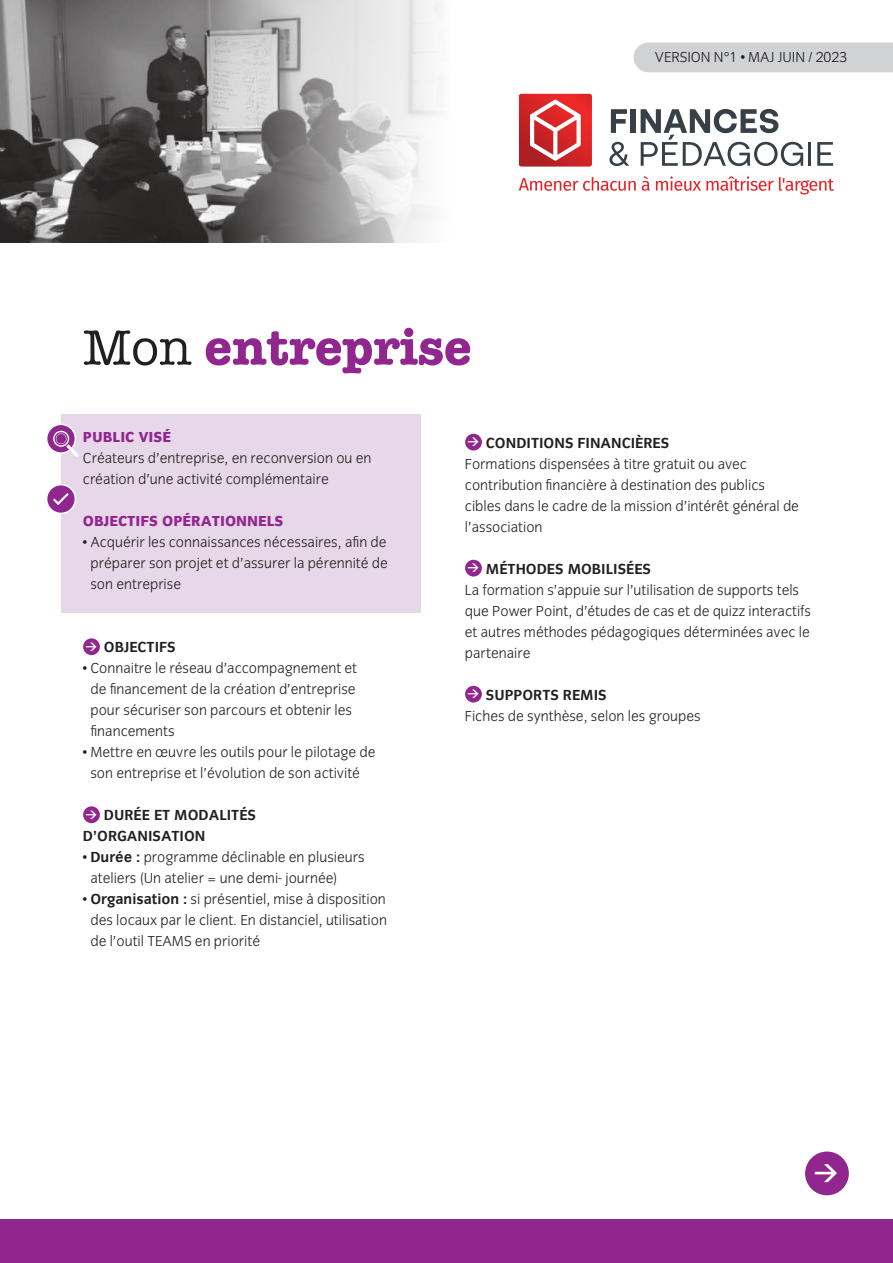
<style>
.page{position:relative;width:893px;height:1263px;background:#fff}
.page>*{position:absolute;margin:0;border:0;box-sizing:border-box;transform-origin:0 0}
.t1{font:700 51px "American Typewriter";color:#91268f}
.t2{font:700 23.85px "DIN";color:#fff}
.t3{font:15px/21px "Congress Sans Light Std";color:#221f1f}
.t4{font:700 15px/21px "Congress Sans Std";color:#221f1f}
.t5{font:15px "Congress Sans Ex Bold Std";color:#91268f}
.s1{font-weight:400;color:#221f1f}
.s2{font-family:"Congress Sans Std";font-weight:700}
</style>
<div class="page">
<div style="left:61px;top:414px;width:360px;height:198px;background:#e6d7e9"></div>
<div style="left:83px;top:638px;width:17px;height:17px;background:#91268f;border-radius:50%"></div>
<div style="left:83px;top:806px;width:17px;height:17px;background:#91268f;border-radius:50%"></div>
<div style="left:465px;top:434px;width:17px;height:16px;background:#91268f;border-radius:50%"></div>
<div style="left:465px;top:560px;width:17px;height:16px;background:#91268f;border-radius:50%"></div>
<div style="left:465px;top:686px;width:17px;height:16px;background:#91268f;border-radius:50%"></div>
<div style="left:805px;top:1151px;width:44px;height:44px;background:#91268f;border-radius:50%"></div>
<svg style="left:47px;top:424px;width:28px;height:29px"></svg>
<div style="left:46px;top:424px;width:30px;height:30px;border:2px solid #fff;border-radius:50%"></div>
<svg style="left:53px;top:431px;width:26px;height:26px"></svg>
<div style="left:47px;top:485px;width:28px;height:28px;background:#91268f;border-radius:50%"></div>
<div style="left:46px;top:484px;width:30px;height:30px;border:2px solid #fff;border-radius:50%"></div>
<svg style="left:53px;top:493px;width:16px;height:12px"></svg>
<div style="left:0;top:1219px;width:893px;height:44px;background:#91268f"></div>
<img style="left:0;top:0;width:441px;height:242px">
<svg style="left:519px;top:177px;width:117px;height:14px"></svg>
<svg style="left:642px;top:176px;width:8px;height:15px"></svg>
<svg style="left:656px;top:176px;width:178px;height:18px"></svg>
<svg style="left:611px;top:109px;width:16px;height:24px"></svg>
<div style="left:631px;top:109px;width:5px;height:24px;background:#364046"></div>
<svg style="left:609px;top:142px;width:20px;height:24px"></svg>
<svg style="left:641px;top:109px;width:162px;height:57px"></svg>
<hr style="left:808px;top:142px;width:3px;height:24px;background:#364046">
<svg style="left:817px;top:142px;width:16px;height:24px"></svg>
<img style="left:519px;top:94px;width:73px;height:73px">
<svg style="left:530px;top:100px;width:51px;height:61px"></svg>
<div style="left:634px;top:43px;width:259px;height:29px;background:#d1d2d4"></div>
<h1 class="t1" style="left:83px;top:327px;width:390px"><span class="s1">Mon</span> entreprise</h1>
<p class="t3" style="left:655px;top:47px;width:194px">VERSION N°1 • MAJ JUIN / 2023</p>
<p class="t5" style="left:83px;top:428px;width:90px">PUBLIC VISÉ</p>
<p class="t3" style="left:83px;top:448px;width:290px">Créateurs d’entreprise, en reconversion ou en création d’une activité complémentaire</p>
<p class="t5" style="left:83px;top:512px;width:202px">OBJECTIFS OPÉRATIONNELS</p>
<p class="t3" style="left:90px;top:532px;width:299px;text-align:justify;text-indent:-8px">• Acquérir les connaissances nécessaires, afin de préparer son projet et d’assurer la pérennité de son entreprise</p>
<p class="t4" style="left:85px;top:637px;width:92px"><sup>&gt;</sup> OBJECTIFS</p>
<p class="t3" style="left:90px;top:658px;width:268px;text-indent:-8px">• Connaitre le réseau d’accompagnement et de financement de la création d’entreprise pour sécuriser son parcours et obtenir les financements</p>
<p class="t3" style="left:83px;top:742px;width:294px;text-align:center">• Mettre en œuvre les outils pour le pilotage de son entreprise et l’évolution de son activité</p>
<p class="t4" style="left:83px;top:805px;width:175px"><sup>&gt;</sup> DURÉE ET MODALITÉS<br>D’ORGANISATION</p>
<p class="t3" style="left:90px;top:847px;width:276px;text-indent:-8px">• <span class="s2">Durée :</span> programme déclinable en plusieurs ateliers (Un atelier = une demi- journée)</p>
<p class="t3" style="left:90px;top:889px;width:298px;text-align:justify;text-indent:-8px">• <span class="s2">Organisation :</span> si présentiel, mise à disposition des locaux par le client. En distanciel, utilisation de l’outil TEAMS en priorité</p>
<p class="t4" style="left:467px;top:432px;width:203px"><sup>&gt;</sup> CONDITIONS FINANCIÈRES</p>
<p class="t3" style="left:465px;top:453px;width:336px">Formations dispensées à titre gratuit ou avec contribution financière à destination des publics cibles dans le cadre de la mission d’intérêt général de l’association</p>
<p class="t4" style="left:467px;top:558px;width:185px"><sup>&gt;</sup> MÉTHODES MOBILISÉES</p>
<p class="t3" style="left:465px;top:579px;width:348px">La formation s’appuie sur l’utilisation de supports tels que Power Point, d’études de cas et de quizz interactifs et autres méthodes pédagogiques déterminées avec le partenaire</p>
<p class="t4" style="left:467px;top:684px;width:141px"><sup>&gt;</sup> SUPPORTS REMIS</p>
<p class="t3" style="left:465px;top:705px;width:237px">Fiches de synthèse, selon les groupes</p>
<h2 class="t2" style="left:814px;top:1164px;width:26px">&gt;</h2>
</div>
